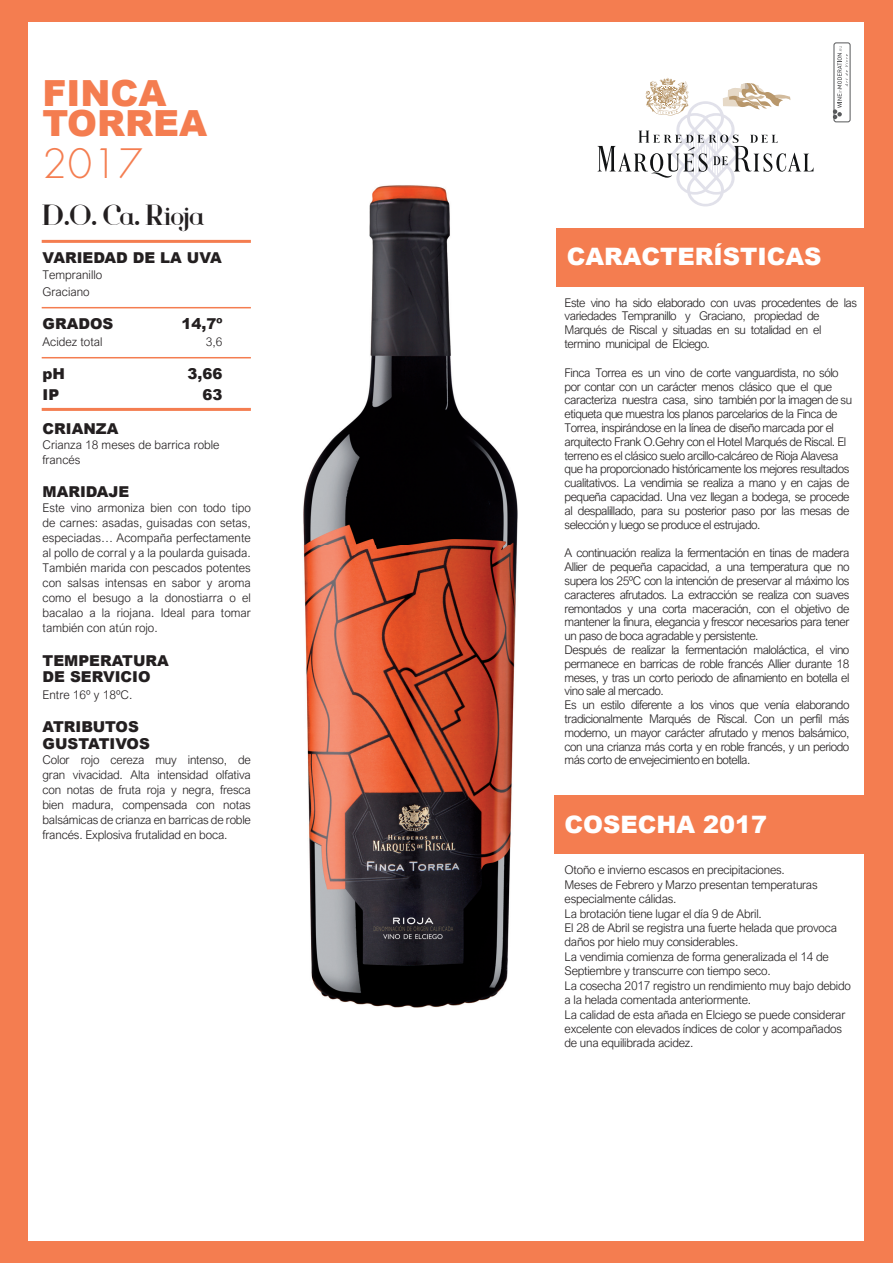
<style>
.page{position:relative;width:893px;height:1263px;background:#f47d50}
.page>*{position:absolute;margin:0;border:0;box-sizing:border-box;transform-origin:0 0}
.t1{font:300 39.45px "Futura";color:#f47d50}
.t2{font:900 36px/30px "Arial";color:#f47d50}
.t3{font:30px "Voor";letter-spacing:-.03em;color:#231f20}
.t4{font:900 24px "Arial";color:#fff}
.t5{font:900 15px/16.5px "Arial";color:#231f20}
.t6{font:300 12px/13.8px "Arial Nova";letter-spacing:-.04em;color:#231f20}
.t7{font:300 12px/14.4px "Arial Nova";letter-spacing:-.02em;color:#231f20}
.t8{font:300 12px/16.5px "Arial Nova";color:#231f20}
</style>
<div class="page">
<div style="left:29px;top:22px;width:835px;height:1218px;background:#fff"></div>
<div style="left:834px;top:43px;width:16px;height:79px;border:1px solid #57585a;border-radius:2px"></div>
<svg style="left:833px;top:46px;width:15px;height:73px"></svg>
<svg style="left:597px;top:78px;width:216px;height:128px"></svg>
<hr style="left:42px;top:240px;width:209px;height:3px;background:#f47d50">
<hr style="left:42px;top:408px;width:209px;height:3px;background:#f47d50">
<hr style="left:42px;top:307px;width:209px;height:1px;background:#f47d50">
<hr style="left:42px;top:357px;width:209px;height:1px;background:#f47d50">
<div style="left:556px;top:228px;width:337px;height:58px;background:#f47d50"></div>
<div style="left:554px;top:795px;width:339px;height:59px;background:#f47d50"></div>
<img style="left:303px;top:185px;width:215px;height:823px">
<h2 class="t2" style="left:43px;top:77px;width:166px">FINCA<br>TORREA</h2>
<h1 class="t1" style="left:43px;top:138px;width:102px">2017</h1>
<h3 class="t3" style="left:43px;top:197px;width:163px">D.O. Ca. Rioja</h3>
<p class="t5" style="left:43px;top:249px;width:181px">VARIEDAD DE LA UVA</p>
<p class="t8" style="left:43px;top:267px;width:61px">Tempranillo<br>Graciano</p>
<p class="t5" style="left:43px;top:315px;width:72px">GRADOS</p>
<p class="t5" style="left:182px;top:315px;width:43px">14,7º</p>
<p class="t8" style="left:43px;top:333px;width:62px">Acidez total</p>
<p class="t6" style="left:206px;top:335px;width:18px">3,6</p>
<p class="t5" style="left:43px;top:365px;width:24px">pH</p>
<p class="t5" style="left:188px;top:365px;width:37px">3,66</p>
<p class="t5" style="left:43px;top:386px;width:18px">IP</p>
<p class="t5" style="left:203px;top:386px;width:22px">63</p>
<p class="t5" style="left:43px;top:420px;width:77px">CRIANZA</p>
<p class="t8" style="left:43px;top:437px;width:178px;line-height:15px">Crianza 18 meses de barrica roble francés</p>
<p class="t5" style="left:43px;top:483px;width:88px">MARIDAJE</p>
<p class="t6" style="left:43px;top:500px;width:210px;line-height:15px;text-align:justify">Este vino armoniza bien con todo tipo de carnes: asadas, guisadas con setas, especiadas… Acompaña perfectamente al pollo de corral y a la poularda guisada.<br>También marida con pescados potentes con salsas intensas en sabor y aroma como el besugo a la donostiarra o el bacalao a la riojana. Ideal para tomar también con atún rojo.</p>
<p class="t5" style="left:43px;top:652px;width:128px">TEMPERATURA<br>DE SERVICIO</p>
<p class="t8" style="left:43px;top:686px;width:91px">Entre 16º y 18ºC.</p>
<p class="t5" style="left:43px;top:718px;width:109px">ATRIBUTOS<br>GUSTATIVOS</p>
<p class="t6" style="left:43px;top:752px;width:210px;line-height:15px;text-align:justify">Color rojo cereza muy intenso, de gran vivacidad. Alta intensidad olfativa con notas de fruta roja y negra, fresca bien madura, compensada con notas balsámicas de crianza en barricas de roble francés. Explosiva frutalidad en boca.</p>
<h3 class="t4" style="left:567px;top:239px;width:256px">CARACTERÍSTICAS</h3>
<p class="t6" style="left:565px;top:295px;width:294px">Este vino ha sido elaborado con uvas procedentes de las variedades Tempranillo y Graciano, propiedad de Marqués de Riscal y situadas en su totalidad en el termino municipal de Elciego.</p>
<p class="t6" style="left:565px;top:366px;width:289px">Finca Torrea es un vino de corte vanguardista, no sólo por contar con un carácter menos clásico que el que caracteriza nuestra casa, sino también por la imagen de su etiqueta que muestra los planos parcelarios de la Finca de Torrea, inspirándose en la línea de diseño marcada por el arquitecto Frank O.Gehry con el Hotel Marqués de Riscal. El terreno es el clásico suelo arcillo-calcáreo de Rioja Alavesa que ha proporcionado históricamente los mejores resultados cualitativos. La vendimia se realiza a mano y en cajas de pequeña capacidad. Una vez llegan a bodega, se procede al despalillado, para su posterior paso por las mesas de selección y luego se produce el estrujado.</p>
<p class="t6" style="left:565px;top:546px;width:286px">A continuación realiza la fermentación en tinas de madera Allier de pequeña capacidad, a una temperatura que no supera los 25ºC con la intención de preservar al máximo los caracteres afrutados. La extracción se realiza con suaves remontados y una corta maceración, con el objetivo de mantener la finura, elegancia y frescor necesarios para tener un paso de boca agradable y persistente.<br>Después de realizar la fermentación maloláctica, el vino permanece en barricas de roble francés Allier durante 18 meses, y tras un corto periodo de afinamiento en botella el vino sale al mercado.<br>Es un estilo diferente a los vinos que venía elaborando tradicionalmente Marqués de Riscal. Con un perfil más moderno, un mayor carácter afrutado y menos balsámico, con una crianza más corta y en roble francés, y un periodo más corto de envejecimiento en botella.</p>
<h3 class="t4" style="left:565px;top:807px;width:204px">COSECHA 2017</h3>
<p class="t7" style="left:565px;top:863px;width:288px">Otoño e invierno escasos en precipitaciones.<br>Meses de Febrero y Marzo presentan temperaturas especialmente cálidas.<br>La brotación tiene lugar el día 9 de Abril.<br>El 28 de Abril se registra una fuerte helada que provoca daños por hielo muy considerables.<br>La vendimia comienza de forma generalizada el 14 de Septiembre y transcurre con tiempo seco.<br>La cosecha 2017 registro un rendimiento muy bajo debido a la helada comentada anteriormente.<br>La calidad de esta añada en Elciego se puede considerar excelente con elevados índices de color y acompañados de una equilibrada acidez.</p>
</div>
